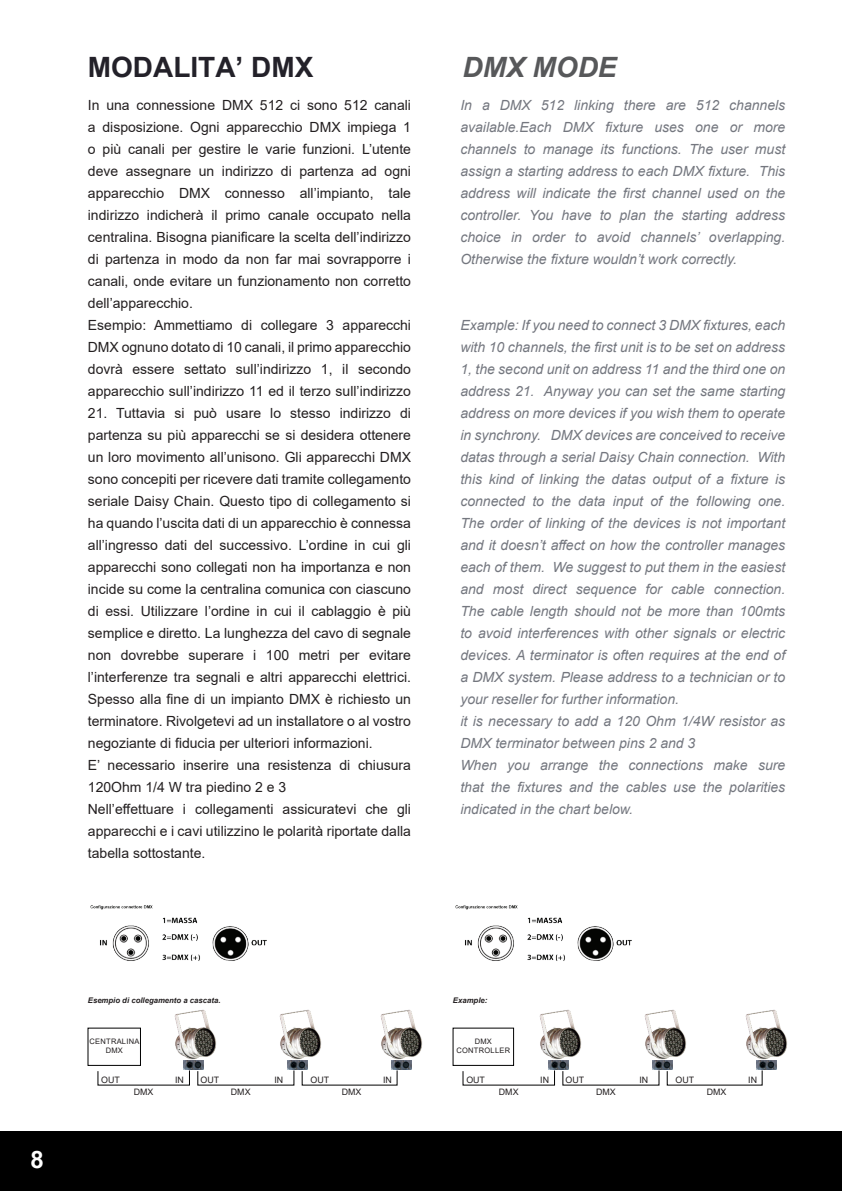
<style>
.page{position:relative;width:842px;height:1191px;background:#fff}
.page>*{position:absolute;margin:0;border:0;box-sizing:border-box;transform-origin:0 0}
.t1{font:700 28px "Arial";color:#232129}
.t2{font:italic 700 28px "Arial";color:#57585a}
.t3{font:700 24px "Arial";color:#fff}
.t4{font:14px/22px "Arial";color:#231f20}
.t5{font:italic 14px/22px "Arial";color:#74777f;text-align:justify}
.t6{font:8.8px "Arial";color:#231f20}
.t7{font:italic 700 7.8px "Arial";color:#231f20}
.t8{font:7.6px/9px "Arial";letter-spacing:.035em;color:#231f20;text-align:center}
</style>
<div class="page">
<div style="left:0;top:1131px;width:842px;height:60px;background:#000"></div>
<img style="left:90px;top:905px;width:177px;height:56px">
<svg style="left:197px;top:1070px;width:97px;height:15px"></svg>
<svg style="left:302px;top:1070px;width:95px;height:15px"></svg>
<svg style="left:98px;top:1070px;width:92px;height:15px"></svg>
<img style="left:174px;top:1009px;width:42px;height:51px">
<img style="left:279px;top:1009px;width:42px;height:51px">
<img style="left:380px;top:1009px;width:42px;height:51px">
<img style="left:183px;top:1060px;width:21px;height:9px">
<img style="left:287px;top:1060px;width:20px;height:9px">
<img style="left:391px;top:1060px;width:20px;height:9px">
<img style="left:455px;top:905px;width:177px;height:56px">
<svg style="left:562px;top:1070px;width:97px;height:15px"></svg>
<svg style="left:667px;top:1070px;width:95px;height:15px"></svg>
<svg style="left:463px;top:1070px;width:92px;height:15px"></svg>
<img style="left:539px;top:1009px;width:42px;height:51px">
<img style="left:644px;top:1009px;width:42px;height:51px">
<img style="left:745px;top:1009px;width:42px;height:51px">
<img style="left:548px;top:1060px;width:21px;height:9px">
<img style="left:652px;top:1060px;width:20px;height:9px">
<img style="left:756px;top:1060px;width:20px;height:9px">
<h1 class="t1" style="left:88px;top:48px;width:227px">MODALITA’ DMX</h1>
<h1 class="t2" style="left:463px;top:49px;width:156px">DMX MODE</h1>
<p class="t4" style="left:88px;top:94px;width:325px">In una connessione DMX 512 ci sono 512 canali a disposizione. Ogni apparecchio DMX impiega 1 o più canali per gestire le varie funzioni. L’utente deve assegnare un indirizzo di partenza ad ogni apparecchio DMX connesso all’impianto, tale indirizzo indicherà il primo canale occupato nella centralina. Bisogna pianificare la scelta dell’indirizzo di partenza in modo da non far mai sovrapporre i canali, onde evitare un funzionamento non corretto dell’apparecchio.<br>Esempio: Ammettiamo di collegare 3 apparecchi DMX ognuno dotato di 10 canali, il primo apparecchio dovrà essere settato sull’indirizzo 1, il secondo apparecchio sull’indirizzo 11 ed il terzo sull’indirizzo</p>
<p class="t4" style="left:88px;top:402px;width:325px">21. Tuttavia si può usare lo stesso indirizzo di partenza su più apparecchi se si desidera ottenere un loro movimento all’unisono. Gli apparecchi DMX sono concepiti per ricevere dati tramite collegamento seriale Daisy Chain. Questo tipo di collegamento si ha quando l’uscita dati di un apparecchio è connessa all’ingresso dati del successivo. L’ordine in cui gli apparecchi sono collegati non ha importanza e non incide su come la centralina comunica con ciascuno di essi. Utilizzare l’ordine in cui il cablaggio è più semplice e diretto. La lunghezza del cavo di segnale non dovrebbe superare i 100 metri per evitare l’interferenze tra segnali e altri apparecchi elettrici.<br>Spesso alla fine di un impianto DMX è richiesto un terminatore. Rivolgetevi ad un installatore o al vostro negoziante di fiducia per ulteriori informazioni.<br>E’ necessario inserire una resistenza di chiusura 120Ohm 1/4 W tra piedino 2 e 3<br>Nell’effettuare i collegamenti assicuratevi che gli apparecchi e i cavi utilizzino le polarità riportate dalla tabella sottostante.</p>
<p class="t5" style="left:460px;top:94px;width:326px">In a DMX 512 linking there are 512 channels available.Each DMX fixture uses one or more channels to manage its functions. The user must assign a starting address to each DMX fixture. This address will indicate the first channel used on the controller. You have to plan the starting address choice in order to avoid channels’ overlapping.<br>Otherwise the fixture wouldn’t work correctly.</p>
<p class="t5" style="left:460px;top:314px;width:326px;text-align:left">Example: If you need to connect 3 DMX fixtures, each with 10 channels, the first unit is to be set on address 1, the second unit on address 11 and the third one on address 21. Anyway you can set the same starting address on more devices if you wish them to operate in synchrony. DMX devices are conceived to receive datas through a serial Daisy Chain connection. With this kind of linking the datas output of a fixture is connected to the data input of the following one.<br>The order of linking of the devices is not important and it doesn’t affect on how the controller manages each of them. We suggest to put them in the easiest and most direct sequence for cable connection.<br>The cable length should not be more than 100mts to avoid interferences with other signals or electric devices. A terminator is often requires at the end of a DMX system. Please address to a technician or to your reseller for further information.<br>it is necessary to add a 120 Ohm 1/4W resistor as DMX terminator between pins 2 and 3<br>When you arrange the connections make sure that the fixtures and the cables use the polarities indicated in the chart below.</p>
<h2 class="t3" style="left:30px;top:1143px;width:15px">8</h2>
<p class="t7" style="left:88px;top:994px;width:134px">Esempio di collegamento a cascata.</p>
<p class="t8" style="left:90px;top:1037px;width:51px">CENTRALINA<br>DMX</p>
<p class="t6" style="left:101px;top:1073px;width:20px">OUT</p>
<p class="t6" style="left:175px;top:1073px;width:10px">IN</p>
<p class="t6" style="left:201px;top:1073px;width:20px">OUT</p>
<p class="t6" style="left:274px;top:1073px;width:10px">IN</p>
<p class="t6" style="left:310px;top:1073px;width:20px">OUT</p>
<p class="t6" style="left:383px;top:1073px;width:10px">IN</p>
<p class="t6" style="left:134px;top:1086px;width:21px">DMX</p>
<p class="t6" style="left:231px;top:1086px;width:21px">DMX</p>
<p class="t6" style="left:342px;top:1086px;width:21px">DMX</p>
<p class="t7" style="left:453px;top:994px;width:36px">Example:</p>
<p class="t8" style="left:456px;top:1037px;width:55px">DMX<br>CONTROLLER</p>
<p class="t6" style="left:466px;top:1073px;width:20px">OUT</p>
<p class="t6" style="left:540px;top:1073px;width:10px">IN</p>
<p class="t6" style="left:566px;top:1073px;width:20px">OUT</p>
<p class="t6" style="left:639px;top:1073px;width:10px">IN</p>
<p class="t6" style="left:675px;top:1073px;width:20px">OUT</p>
<p class="t6" style="left:748px;top:1073px;width:10px">IN</p>
<p class="t6" style="left:499px;top:1086px;width:21px">DMX</p>
<p class="t6" style="left:596px;top:1086px;width:21px">DMX</p>
<p class="t6" style="left:707px;top:1086px;width:21px">DMX</p>
</div>
